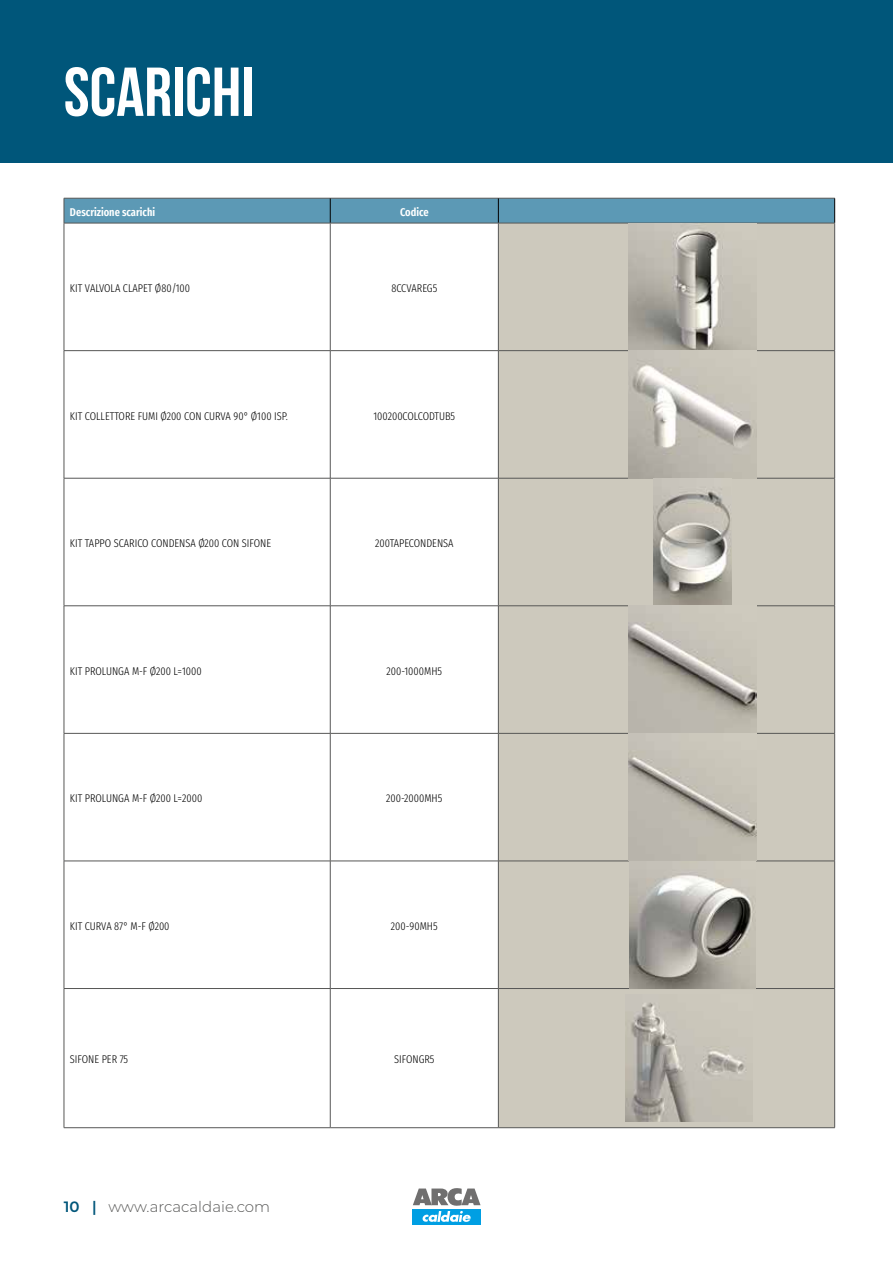
<style>
.page{position:relative;width:893px;height:1263px;background:#fff}
.page>*{position:absolute;margin:0;border:0;box-sizing:border-box;transform-origin:0 0}
.t1{font:700 69px "Bebas Neue";color:#fff}
.t2{font:300 15px "Montserrat";color:#575756}
.t3{font:300 11.25px "Fira Sans Compressed";color:#000}
.t4{font:600 11.25px "Fira Sans Compressed";color:#fff}
.s1{font-weight:600;color:#00567a}
</style>
<div class="page">
<div style="left:0;top:0;width:893px;height:162px;background:#00567a"></div>
<div style="left:499px;top:224px;width:335px;height:903px;background:#cdc9bd"></div>
<hr style="left:64px;top:223px;width:1px;height:127px;background:#575756">
<hr style="left:330px;top:223px;width:1px;height:127px;background:#575756">
<hr style="left:498px;top:223px;width:1px;height:127px;background:#575756">
<hr style="left:834px;top:223px;width:1px;height:127px;background:#575756">
<hr style="left:64px;top:350px;width:266px;height:1px;background:#575756">
<hr style="left:64px;top:351px;width:1px;height:127px;background:#575756">
<hr style="left:330px;top:350px;width:168px;height:1px;background:#575756">
<hr style="left:330px;top:351px;width:1px;height:127px;background:#575756">
<hr style="left:498px;top:350px;width:337px;height:1px;background:#575756">
<hr style="left:498px;top:351px;width:1px;height:127px;background:#575756">
<hr style="left:834px;top:351px;width:1px;height:127px;background:#575756">
<hr style="left:64px;top:478px;width:266px;height:1px;background:#575756">
<hr style="left:64px;top:478px;width:1px;height:128px;background:#575756">
<hr style="left:330px;top:478px;width:168px;height:1px;background:#575756">
<hr style="left:330px;top:478px;width:1px;height:128px;background:#575756">
<hr style="left:498px;top:478px;width:337px;height:1px;background:#575756">
<hr style="left:498px;top:478px;width:1px;height:128px;background:#575756">
<hr style="left:834px;top:478px;width:1px;height:128px;background:#575756">
<hr style="left:64px;top:605px;width:266px;height:1px;background:#575756">
<hr style="left:64px;top:606px;width:1px;height:127px;background:#575756">
<hr style="left:330px;top:605px;width:168px;height:1px;background:#575756">
<hr style="left:330px;top:606px;width:1px;height:127px;background:#575756">
<hr style="left:498px;top:605px;width:337px;height:1px;background:#575756">
<hr style="left:498px;top:606px;width:1px;height:127px;background:#575756">
<hr style="left:834px;top:606px;width:1px;height:127px;background:#575756">
<hr style="left:64px;top:733px;width:266px;height:1px;background:#575756">
<hr style="left:64px;top:733px;width:1px;height:128px;background:#575756">
<hr style="left:330px;top:733px;width:168px;height:1px;background:#575756">
<hr style="left:330px;top:733px;width:1px;height:128px;background:#575756">
<hr style="left:498px;top:733px;width:337px;height:1px;background:#575756">
<hr style="left:498px;top:733px;width:1px;height:128px;background:#575756">
<hr style="left:834px;top:733px;width:1px;height:128px;background:#575756">
<hr style="left:64px;top:861px;width:266px;height:1px;background:#575756">
<hr style="left:64px;top:861px;width:1px;height:127px;background:#575756">
<hr style="left:330px;top:861px;width:168px;height:1px;background:#575756">
<hr style="left:330px;top:861px;width:1px;height:127px;background:#575756">
<hr style="left:498px;top:861px;width:337px;height:1px;background:#575756">
<hr style="left:498px;top:861px;width:1px;height:127px;background:#575756">
<hr style="left:834px;top:861px;width:1px;height:127px;background:#575756">
<hr style="left:64px;top:988px;width:266px;height:1px;background:#575756">
<hr style="left:64px;top:989px;width:1px;height:138px;background:#575756">
<hr style="left:330px;top:988px;width:168px;height:1px;background:#575756">
<hr style="left:330px;top:989px;width:1px;height:138px;background:#575756">
<hr style="left:498px;top:988px;width:337px;height:1px;background:#575756">
<hr style="left:498px;top:989px;width:1px;height:138px;background:#575756">
<hr style="left:834px;top:989px;width:1px;height:138px;background:#575756">
<hr style="left:64px;top:1127px;width:266px;height:1px;background:#575756">
<hr style="left:330px;top:1127px;width:168px;height:1px;background:#575756">
<hr style="left:498px;top:1127px;width:337px;height:1px;background:#575756">
<svg style="left:64px;top:198px;width:771px;height:25px;background:#5b95b0"></svg>
<hr style="left:64px;top:223px;width:266px;height:1px;background:#575756">
<hr style="left:330px;top:223px;width:168px;height:1px;background:#575756">
<hr style="left:498px;top:223px;width:337px;height:1px;background:#575756">
<img style="left:629px;top:223px;width:127px;height:255px">
<img style="left:653px;top:478px;width:78px;height:128px">
<img style="left:629px;top:606px;width:127px;height:382px">
<img style="left:626px;top:994px;width:127px;height:128px">
<div style="left:412px;top:1209px;width:68px;height:15px;background:#009fe3"></div>
<svg style="left:413px;top:1188px;width:67px;height:34px"></svg>
<h1 class="t1" style="left:64px;top:54px;width:192px">SCARICHI</h1>
<p class="t4" style="left:70px;top:203px;width:87px">Descrizione scarichi</p>
<p class="t4" style="left:400px;top:203px;width:30px">Codice</p>
<p class="t3" style="left:70px;top:280px;width:122px">KIT VALVOLA CLAPET Ø80/100</p>
<p class="t3" style="left:391px;top:280px;width:47px">8CCVAREG5</p>
<p class="t3" style="left:70px;top:408px;width:219px">KIT COLLETTORE FUMI Ø200 CON CURVA 90° Ø100 ISP.</p>
<p class="t3" style="left:373px;top:408px;width:83px">100200COLCODTUB5</p>
<p class="t3" style="left:70px;top:535px;width:203px">KIT TAPPO SCARICO CONDENSA Ø200 CON SIFONE</p>
<p class="t3" style="left:375px;top:535px;width:80px">200TAPECONDENSA</p>
<p class="t3" style="left:70px;top:663px;width:133px">KIT PROLUNGA M-F Ø200 L=1000</p>
<p class="t3" style="left:387px;top:663px;width:57px">200-1000MH5</p>
<p class="t3" style="left:70px;top:790px;width:134px">KIT PROLUNGA M-F Ø200 L=2000</p>
<p class="t3" style="left:386px;top:790px;width:58px">200-2000MH5</p>
<p class="t3" style="left:70px;top:918px;width:101px">KIT CURVA 87° M-F Ø200</p>
<p class="t3" style="left:391px;top:918px;width:48px">200-90MH5</p>
<p class="t3" style="left:70px;top:1051px;width:60px">SIFONE PER 75</p>
<p class="t3" style="left:394px;top:1051px;width:42px">SIFONGR5</p>
<h2 class="t2" style="left:64px;top:1196px;width:208px"><span class="s1">10 |</span> www.arcacaldaie.com</h2>
</div>
